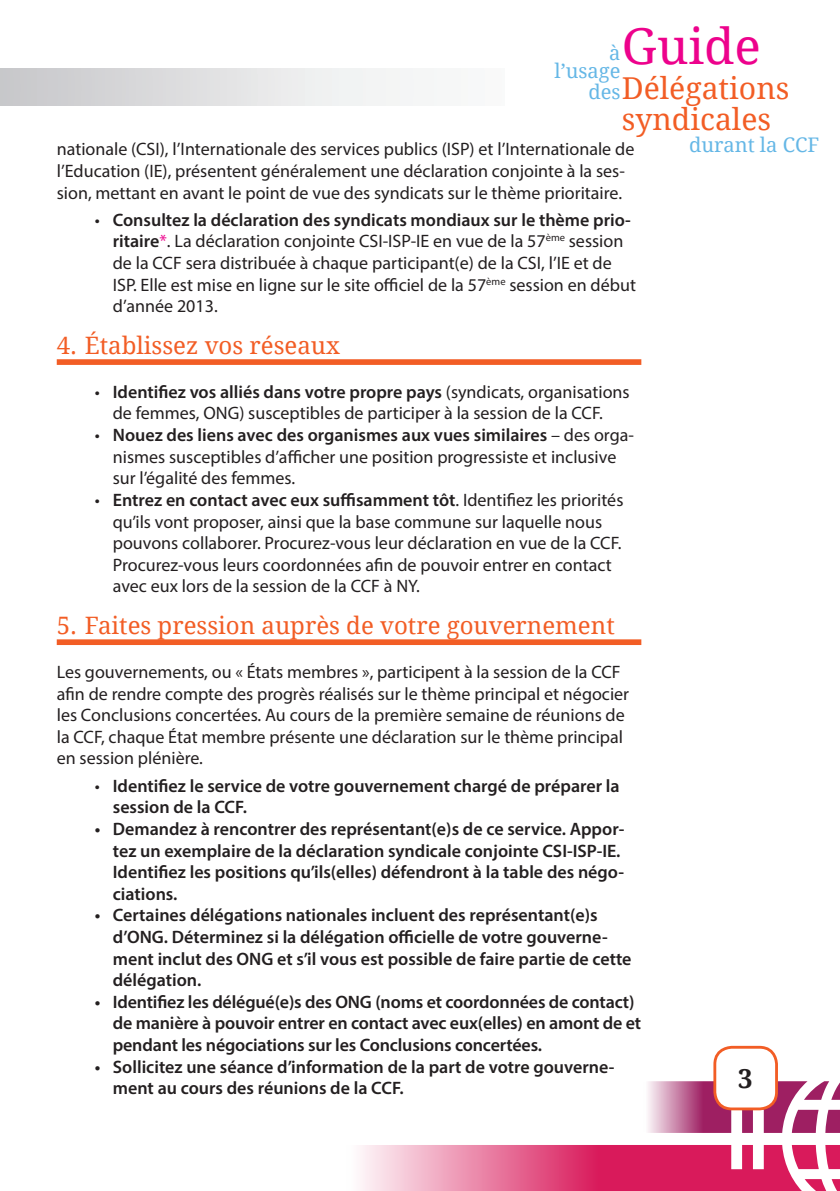
<style>
.page{position:relative;width:840px;height:1191px;background:#fff}
.page>*{position:absolute;margin:0;border:0;box-sizing:border-box;transform-origin:0 0}
.t1{font:49.4px "Droid Serif";color:#ed028c}
.t2{font:30.2px/30.2px "Droid Serif";color:#f25d25;text-align:center}
.t3{font:700 26px "Droid Serif";color:#231f20}
.Titles_-_1{font:24px "Droid Serif";color:#f25d25}
.t4{font:20px "Droid Serif";color:#65b7e6}
.text{font:18px/21.6px "Myriad Pro";color:#231f20}
.t5{font:600 18px/21.6px "Myriad Pro";color:#231f20}
.s1{font-size:20px;color:#65b7e6}
.s2{font-weight:600}
.s3{color:#ed028c}
.s4{font-weight:400}
</style>
<div class="page">
<svg style="left:0;top:68px;width:414px;height:37px"></svg>
<svg style="left:361px;top:1145px;width:478px;height:46px;background:#e4628e"></svg>
<svg style="left:648px;top:1081px;width:191px;height:52px"></svg>
<div style="left:57px;top:359px;width:584px;height:6px;background:#f25d25"></div>
<div style="left:57px;top:639px;width:584px;height:6px;background:#f25d25"></div>
<div style="left:714px;top:1047px;width:62px;height:62px;background:#fff;border-radius:17px"></div>
<div style="left:713px;top:1045px;width:64px;height:65px;border:3px solid #f25d25;border-radius:17px"></div>
<h1 class="t1" style="left:621px;top:12px;width:141px">Guide</h1>
<p class="t4" style="left:609px;top:39px;width:13px">à</p>
<p class="t4" style="left:554px;top:57px;width:67px">l’usage</p>
<h2 class="t2" style="left:588px;top:73px;width:202px"><span class="s1">des</span>Délégations syndicales</h2>
<p class="text" style="left:57px;top:138px;width:578px">nationale (CSI), l’Internationale des services publics (ISP) et l’Internationale de l’Education (IE), présentent généralement une déclaration conjointe à la ses&shy;sion, mettant en avant le point de vue des syndicats sur le thème prioritaire.</p>
<p class="text" style="left:113px;top:209px;width:524px;text-indent:-18px">• <span class="s2">Consultez la déclaration des syndicats mondiaux sur le thème prio&shy;ritaire</span><span class="s3">*</span>. La déclaration conjointe CSI-ISP-IE en vue de la 57<sup>ème</sup> session de la CCF sera distribuée à chaque participant(e) de la CSI, l’IE et de ISP. Elle est mise en ligne sur le site officiel de la 57<sup>ème</sup> session en début d’année 2013.</p>
<p class="Titles_-_1" style="left:57px;top:328px;width:285px">4. Établissez vos réseaux</p>
<p class="text" style="left:95px;top:381px;width:536px;text-align:center">• <span class="s2">Identifiez vos alliés dans votre propre pays</span> (syndicats, organisations de femmes, ONG) susceptibles de participer à la session de la CCF.</p>
<p class="text" style="left:113px;top:424px;width:522px;text-indent:-18px">• <span class="s2">Nouez des liens avec des organismes aux vues similaires</span> – des orga&shy;nismes susceptibles d’afficher une position progressiste et inclusive sur l’égalité des femmes.</p>
<p class="text" style="left:113px;top:489px;width:512px;text-indent:-18px">• <span class="s2">Entrez en contact avec eux suffisamment tôt</span>. Identifiez les priorités qu’ils vont proposer, ainsi que la base commune sur laquelle nous pouvons collaborer. Procurez-vous leur déclaration en vue de la CCF.<br>Procurez-vous leurs coordonnées afin de pouvoir entrer en contact avec eux lors de la session de la CCF à NY.</p>
<p class="Titles_-_1" style="left:57px;top:608px;width:559px">5. Faites pression auprès de votre gouvernement</p>
<p class="text" style="left:57px;top:661px;width:573px">Les gouvernements, ou « États membres », participent à la session de la CCF afin de rendre compte des progrès réalisés sur le thème principal et négocier les Conclusions concertées. Au cours de la première semaine de réunions de la CCF, chaque État membre présente une déclaration sur le thème principal en session plénière.</p>
<p class="t5" style="left:113px;top:774px;width:508px;text-indent:-18px"><span class="s4">•</span> Identifiez le service de votre gouvernement chargé de préparer la session de la CCF.</p>
<p class="t5" style="left:113px;top:817px;width:513px;text-indent:-18px">• Demandez à rencontrer des représentant(e)s de ce service. Appor&shy;tez un exemplaire de la déclaration syndicale conjointe CSI-ISP-IE.<br>Identifiez les positions qu’ils(elles) défendront à la table des négo&shy;ciations.</p>
<p class="t5" style="left:113px;top:904px;width:520px;text-indent:-18px">• Certaines délégations nationales incluent des représentant(e)s d’ONG. Déterminez si la délégation officielle de votre gouverne&shy;ment inclut des ONG et s’il vous est possible de faire partie de cette délégation.</p>
<p class="t5" style="left:113px;top:990px;width:529px;text-indent:-18px">• Identifiez les délégué(e)s des ONG (noms et coordonnées de contact) de manière à pouvoir entrer en contact avec eux(elles) en amont de et pendant les négociations sur les Conclusions concertées.</p>
<p class="t5" style="left:113px;top:1055px;width:503px;text-indent:-18px">• Sollicitez une séance d’information de la part de votre gouverne&shy;ment au cours des réunions de la CCF.</p>
<p class="t3" style="left:737px;top:1060px;width:16px">3</p>
<p class="t4" style="left:688px;top:131px;width:132px">durant la CCF</p>
</div>
